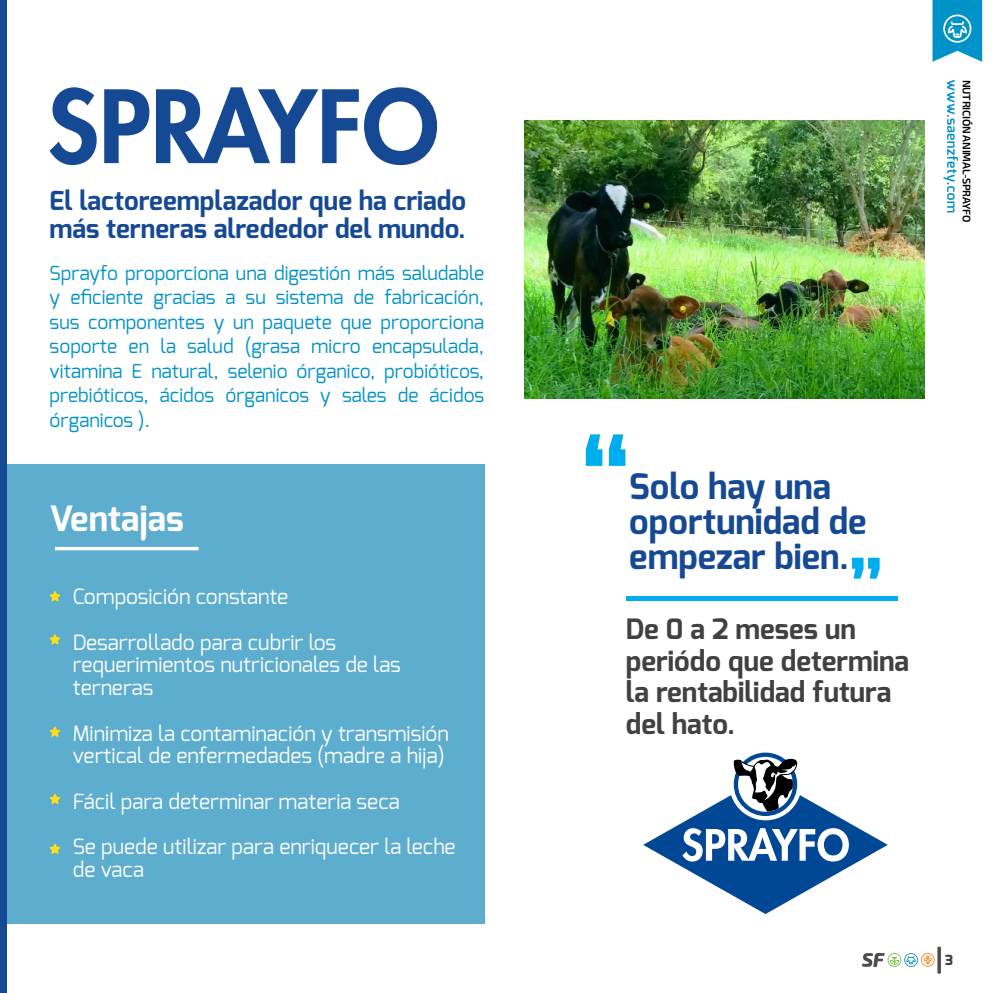
<style>
.page{position:relative;width:993px;height:993px;background:#fff}
.page>*{position:absolute;margin:0;border:0;box-sizing:border-box;transform-origin:0 0}
.t1{font:700 35px/35px "Exo";color:#164994}
.t2{font:700 35px "Exo";color:#fff}
.t3{font:700 28px/31.5px "Exo";color:#414042}
.t4{font:700 26.25px/28px "Exo";color:#164994}
.t5{font:21px/45.5px "Exo";color:#fff}
.t6{font:19.25px/24.5px "Exo";color:#0092c8;text-align:justify}
.t7{font:800 14px "Exo";color:#414042}
.t8{font:600 10.85px "Exo 2";letter-spacing:-.025em;color:#000}
</style>
<div class="page">
<div style="left:0;top:464px;width:484px;height:458px;background:#5cadce"></div>
<img style="left:524px;top:120px;width:400px;height:278px">
<div style="left:0;top:0;width:6px;height:992px;background:#164994"></div>
<svg style="left:50px;top:87px;width:47px;height:78px"></svg>
<svg style="left:104px;top:89px;width:45px;height:74px"></svg>
<svg style="left:156px;top:87px;width:281px;height:78px"></svg>
<svg style="left:585px;top:434px;width:40px;height:31px"></svg>
<svg style="left:852px;top:557px;width:27px;height:21px"></svg>
<hr style="left:625px;top:596px;width:272px;height:4px;background:#00aeef">
<svg style="left:643px;top:752px;width:244px;height:161px"></svg>
<svg style="left:862px;top:953px;width:72px;height:13px"></svg>
<hr style="left:937px;top:946px;width:3px;height:27px;background:#4d4d4f">
<svg style="left:943px;top:80px;width:14px;height:132px"></svg>
<svg style="left:932px;top:0;width:49px;height:62px"></svg>
<svg style="left:55px;top:546px;width:143px;height:4px"></svg>
<svg style="left:49px;top:591px;width:11px;height:10px"></svg>
<svg style="left:49px;top:634px;width:11px;height:10px"></svg>
<svg style="left:49px;top:726px;width:11px;height:10px"></svg>
<svg style="left:49px;top:793px;width:11px;height:10px"></svg>
<svg style="left:49px;top:843px;width:11px;height:10px"></svg>
<h3 class="t4" style="left:50px;top:187px;width:418px">El lactoreemplazador que ha criado más terneras alrededor del mundo.</h3>
<p class="t6" style="left:50px;top:260px;width:436px">Sprayfo proporciona una digestión más saludable y eficiente gracias a su sistema de fabricación, sus componentes y un paquete que proporciona soporte en la salud (grasa micro encapsulada, vitamina E natural, selenio órganico, probióticos, prebióticos, ácidos órganicos y sales de ácidos órganicos ).</p>
<h1 class="t2" style="left:50px;top:496px;width:136px">Ventajas</h1>
<p class="t5" style="left:73px;top:573px;width:265px">Composición constante<br>Desarrollado para cubrir los</p>
<p class="t5" style="left:73px;top:653px;width:329px;line-height:22.8px">requerimientos nutricionales de las terneras</p>
<p class="t5" style="left:73px;top:721px;width:377px;line-height:22.8px">Minimiza la contaminación y transmisión vertical de enfermedades (madre a hija)</p>
<p class="t5" style="left:73px;top:778px;width:384px">Fácil para determinar materia seca<br>Se puede utilizar para enriquecer la leche</p>
<p class="t5" style="left:73px;top:846px;width:73px">de vaca</p>
<p class="t8" style="left:972px;top:80px;width:144px;rotate:90deg">NUTRICIÓN ANIMAL-SPRAYFO</p>
<h1 class="t1" style="left:629px;top:469px;width:239px">Solo hay una oportunidad de empezar bien.</h1>
<h2 class="t3" style="left:625px;top:613px;width:284px">De 0 a 2 meses un periódo que determina la rentabilidad futura del hato.</h2>
<p class="t7" style="left:944px;top:951px;width:10px">3</p>
</div>
